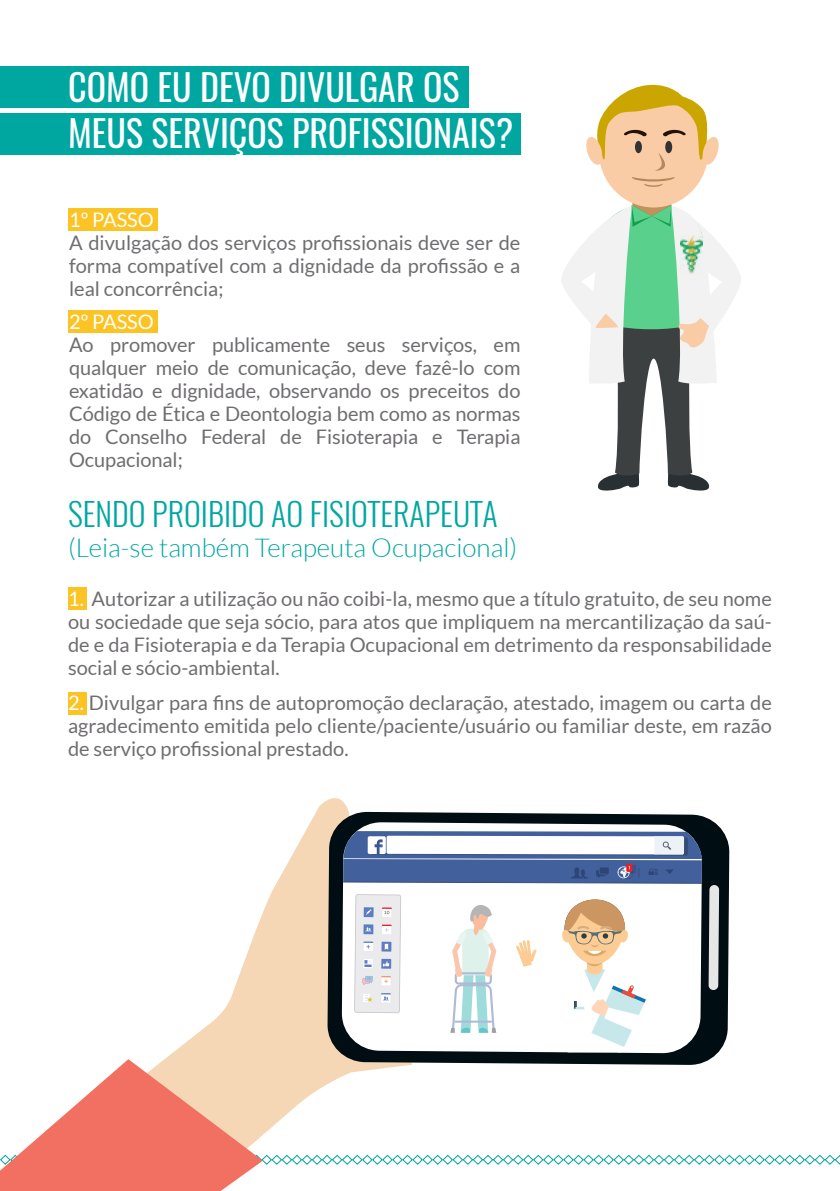
<style>
.page{position:relative;width:840px;height:1191px;background:#fff}
.page>*{position:absolute;margin:0;border:0;box-sizing:border-box;transform-origin:0 0}
.t1{font:36px/46px "Oswald";color:#fff}
.t2{font:300 32px "Oswald";color:#00a7a1}
.t3{font:300 26px "Lato";color:#00a7a1}
.t4{font:20px/23px "Lato";color:#706d71;text-align:justify}
.t5{font:20px "Lato";color:#fff}
.s1{color:#fff}
</style>
<div class="page">
<div style="left:68px;top:208px;width:89px;height:22px;background:#fbc323"></div>
<div style="left:68px;top:310px;width:89px;height:23px;background:#fbc323"></div>
<div style="left:68px;top:587px;width:18px;height:22px;background:#fbc323"></div>
<div style="left:68px;top:692px;width:18px;height:23px;background:#fbc323"></div>
<div style="left:0;top:67px;width:468px;height:41px;background:#00a7a1"></div>
<div style="left:0;top:113px;width:520px;height:41px;background:#00a7a1"></div>
<svg style="left:165px;top:798px;width:184px;height:261px"></svg>
<svg style="left:0;top:1059px;width:839px;height:132px"></svg>
<svg style="left:327px;top:811px;width:402px;height:254px;background:#303839"></svg>
<svg style="left:341px;top:822px;width:360px;height:231px"></svg>
<svg style="left:708px;top:885px;width:10px;height:105px"></svg>
<svg style="left:515px;top:892px;width:138px;height:160px"></svg>
<svg style="left:354px;top:894px;width:47px;height:119px;background:#e0e1e7"></svg>
<svg style="left:343px;top:831px;width:358px;height:52px"></svg>
<svg style="left:450px;top:903px;width:46px;height:129px"></svg>
<div style="left:598px;top:94px;width:110px;height:113px;background:#facca6;border-radius:50%"></div>
<svg style="left:632px;top:177px;width:42px;height:10px"></svg>
<svg style="left:561px;top:200px;width:180px;height:291px"></svg>
<svg style="left:586px;top:84px;width:133px;height:87px"></svg>
<img style="left:680px;top:235px;width:22px;height:40px">
<h1 class="t1" style="left:68px;top:65px;width:446px">COMO EU DEVO DIVULGAR OS<br>MEUS SERVIÇOS PROFISSIONAIS?</h1>
<p class="t5" style="left:69px;top:208px;width:86px">1º PASSO</p>
<p class="t4" style="left:69px;top:231px;width:452px">A divulgação dos serviços profissionais deve ser de forma compatível com a dignidade da profissão e a leal concorrência;</p>
<p class="t5" style="left:69px;top:310px;width:86px">2º PASSO</p>
<p class="t4" style="left:69px;top:333px;width:452px">Ao promover publicamente seus serviços, em qualquer meio de comunicação, deve fazê-lo com exatidão e dignidade, observando os preceitos do Código de Ética e Deontologia bem como as normas do Conselho Federal de Fisioterapia e Terapia Ocupacional;</p>
<h2 class="t2" style="left:68px;top:492px;width:431px">SENDO PROIBIDO AO FISIOTERAPEUTA</h2>
<h3 class="t3" style="left:68px;top:533px;width:450px">(Leia-se também Terapeuta Ocupacional)</h3>
<p class="t4" style="left:68px;top:587px;width:704px"><span class="s1">1.</span> Autorizar a utilização ou não coibi-la, mesmo que a título gratuito, de seu nome ou sociedade que seja sócio, para atos que impliquem na mercantilização da saú&shy;de e da Fisioterapia e da Terapia Ocupacional em detrimento da responsabilidade social e sócio-ambiental.</p>
<p class="t4" style="left:68px;top:691px;width:704px"><span class="s1">2.</span> Divulgar para fins de autopromoção declaração, atestado, imagem ou carta de agradecimento emitida pelo cliente/paciente/usuário ou familiar deste, em razão de serviço profissional prestado.</p>
</div>
